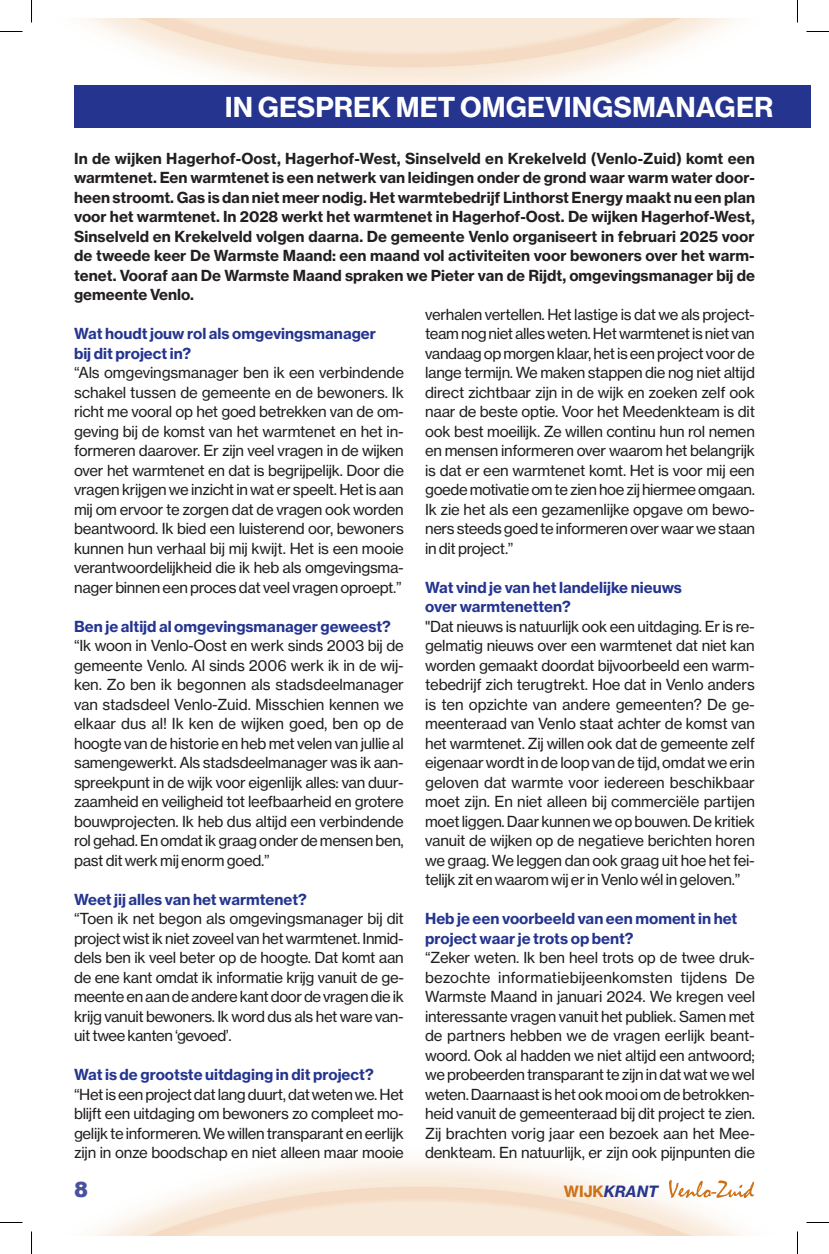
<style>
.page{position:relative;width:829px;height:1254px;background:#fff}
.page>*{position:absolute;margin:0;border:0;box-sizing:border-box;transform-origin:0 0}
.t1{font:27px "N Haas Grotesk TX Pro 75 Bd";color:#fff}
.t2{font:900 21px "Arial";color:#4a529e}
.t3{font:15.3px "N Haas Grotesk TX Pro 76 Bd It";color:#25358f}
.t4{font:15px/19.5px "N Haas Grotesk TX Pro 55 Rg";letter-spacing:-.02em;color:#231f20;text-align:justify}
.t5{font:15px/19.5px "N Haas Grotesk TX Pro 75 Bd";color:#231f20;text-align:justify}
.t6{font:15px/19.5px "N Haas Grotesk TX Pro 75 Bd";color:#25358f}
.s1{font-family:"N Haas Grotesk TX Pro 75 Bd";color:#ce7018}
</style>
<div class="page">
<img style="left:22px;top:19px;width:788px;height:67px">
<img style="left:22px;top:1160px;width:733px;height:75px">
<svg style="left:668px;top:1180px;width:85px;height:18px"></svg>
<div style="left:74px;top:86px;width:736px;height:42px;background:#25358f"></div>
<hr style="left:796px;top:0;width:2px;height:23px;background:#fff">
<svg style="left:0;top:31px;width:22px;height:1px"></svg>
<svg style="left:806px;top:31px;width:22px;height:1px"></svg>
<svg style="left:0;top:1222px;width:22px;height:1px"></svg>
<svg style="left:806px;top:1222px;width:22px;height:1px"></svg>
<svg style="left:31px;top:0;width:1px;height:23px"></svg>
<svg style="left:31px;top:1231px;width:1px;height:23px"></svg>
<svg style="left:797px;top:0;width:1px;height:23px"></svg>
<svg style="left:797px;top:1231px;width:1px;height:23px"></svg>
<h1 class="t1" style="left:225px;top:90px;width:550px">IN GESPREK MET OMGEVINGSMANAGER</h1>
<p class="t5" style="left:74px;top:148px;width:682px">In de wijken Hagerhof-Oost, Hagerhof-West, Sinselveld en Krekelveld (Venlo-Zuid) komt een warmtenet. Een warmtenet is een netwerk van leidingen onder de grond waar warm water door&shy;heen stroomt. Gas is dan niet meer nodig. Het warmtebedrijf Linthorst Energy maakt nu een plan voor het warmtenet. In 2028 werkt het warmtenet in Hagerhof-Oost. De wijken Hagerhof-West, Sinselveld en Krekelveld volgen daarna. De gemeente Venlo organiseert in februari 2025 voor de tweede keer De Warmste Maand: een maand vol activiteiten voor bewoners over het warm&shy;tenet. Vooraf aan De Warmste Maand spraken we Pieter van de Rijdt, omgevingsmanager bij de gemeente Venlo.</p>
<p class="t6" style="left:74px;top:324px;width:303px">Wat houdt jouw rol als omgevingsmanager bij dit project in?</p>
<p class="t4" style="left:74px;top:363px;width:331px">“Als omgevingsmanager ben ik een verbindende schakel tussen de gemeente en de bewoners. Ik richt me vooral op het goed betrekken van de om&shy;geving bij de komst van het warmtenet en het in&shy;formeren daarover. Er zijn veel vragen in de wijken over het warmtenet en dat is begrijpelijk. Door die vragen krijgen we inzicht in wat er speelt. Het is aan mij om ervoor te zorgen dat de vragen ook worden beantwoord. Ik bied een luisterend oor, bewoners kunnen hun verhaal bij mij kwijt. Het is een mooie verantwoordelijkheid die ik heb als omgevingsma&shy;nager binnen een proces dat veel vragen oproept.”</p>
<p class="t6" style="left:74px;top:616px;width:318px">Ben je altijd al omgevingsmanager geweest?</p>
<p class="t4" style="left:74px;top:636px;width:331px">“Ik woon in Venlo-Oost en werk sinds 2003 bij de gemeente Venlo. Al sinds 2006 werk ik in de wij&shy;ken. Zo ben ik begonnen als stadsdeelmanager van stadsdeel Venlo-Zuid. Misschien kennen we elkaar dus al! Ik ken de wijken goed, ben op de hoogte van de historie en heb met velen van jullie al samengewerkt. Als stadsdeelmanager was ik aan&shy;spreekpunt in de wijk voor eigenlijk alles: van duur&shy;zaamheid en veiligheid tot leefbaarheid en grotere bouwprojecten. Ik heb dus altijd een verbindende rol gehad. En omdat ik graag onder de mensen ben, past dit werk mij enorm goed.”</p>
<p class="t6" style="left:74px;top:889px;width:234px">Weet jij alles van het warmtenet?</p>
<p class="t4" style="left:74px;top:909px;width:331px">“Toen ik net begon als omgevingsmanager bij dit project wist ik niet zoveel van het warmtenet. Inmid&shy;dels ben ik veel beter op de hoogte. Dat komt aan de ene kant omdat ik informatie krijg vanuit de ge&shy;meente en aan de andere kant door de vragen die ik krijg vanuit bewoners. Ik word dus als het ware van&shy;uit twee kanten ‘gevoed’.</p>
<p class="t6" style="left:74px;top:1065px;width:301px">Wat is de grootste uitdaging in dit project?</p>
<p class="t4" style="left:74px;top:1084px;width:331px">“Het is een project dat lang duurt, dat weten we. Het blijft een uitdaging om bewoners zo compleet mo&shy;gelijk te informeren. We willen transparant en eerlijk zijn in onze boodschap en niet alleen maar mooie</p>
<p class="t4" style="left:425px;top:304px;width:331px">verhalen vertellen. Het lastige is dat we als project&shy;team nog niet alles weten. Het warmtenet is niet van vandaag op morgen klaar, het is een project voor de lange termijn. We maken stappen die nog niet altijd direct zichtbaar zijn in de wijk en zoeken zelf ook naar de beste optie. Voor het Meedenkteam is dit ook best moeilijk. Ze willen continu hun rol nemen en mensen informeren over waarom het belangrijk is dat er een warmtenet komt. Het is voor mij een goede motivatie om te zien hoe zij hiermee omgaan.<br>Ik zie het als een gezamenlijke opgave om bewo&shy;ners steeds goed te informeren over waar we staan in dit project.”</p>
<p class="t6" style="left:425px;top:577px;width:258px">Wat vind je van het landelijke nieuws over warmtenetten?</p>
<p class="t4" style="left:425px;top:616px;width:331px">"Dat nieuws is natuurlijk ook een uitdaging. Er is re&shy;gelmatig nieuws over een warmtenet dat niet kan worden gemaakt doordat bijvoorbeeld een warm&shy;tebedrijf zich terugtrekt. Hoe dat in Venlo anders is ten opzichte van andere gemeenten? De ge&shy;meenteraad van Venlo staat achter de komst van het warmtenet. Zij willen ook dat de gemeente zelf eigenaar wordt in de loop van de tijd, omdat we erin geloven dat warmte voor iedereen beschikbaar moet zijn. En niet alleen bij commerciële partijen moet liggen. Daar kunnen we op bouwen. De kritiek vanuit de wijken op de negatieve berichten horen we graag. We leggen dan ook graag uit hoe het fei&shy;telijk zit en waarom wij er in Venlo wél in geloven.”</p>
<p class="t6" style="left:425px;top:909px;width:314px">Heb je een voorbeeld van een moment in het project waar je trots op bent?</p>
<p class="t4" style="left:425px;top:948px;width:331px">“Zeker weten. Ik ben heel trots op de twee druk&shy;bezochte informatiebijeenkomsten tijdens De Warmste Maand in januari 2024. We kregen veel interessante vragen vanuit het publiek. Samen met de partners hebben we de vragen eerlijk beant&shy;woord. Ook al hadden we niet altijd een antwoord; we probeerden transparant te zijn in dat wat we wel weten. Daarnaast is het ook mooi om de betrokken&shy;heid vanuit de gemeenteraad bij dit project te zien.<br>Zij brachten vorig jaar een bezoek aan het Mee&shy;denkteam. En natuurlijk, er zijn ook pijnpunten die</p>
<h2 class="t2" style="left:74px;top:1174px;width:16px">8</h2>
<p class="t3" style="left:563px;top:1182px;width:96px"><span class="s1">WIJK</span>KRANT</p>
</div>
